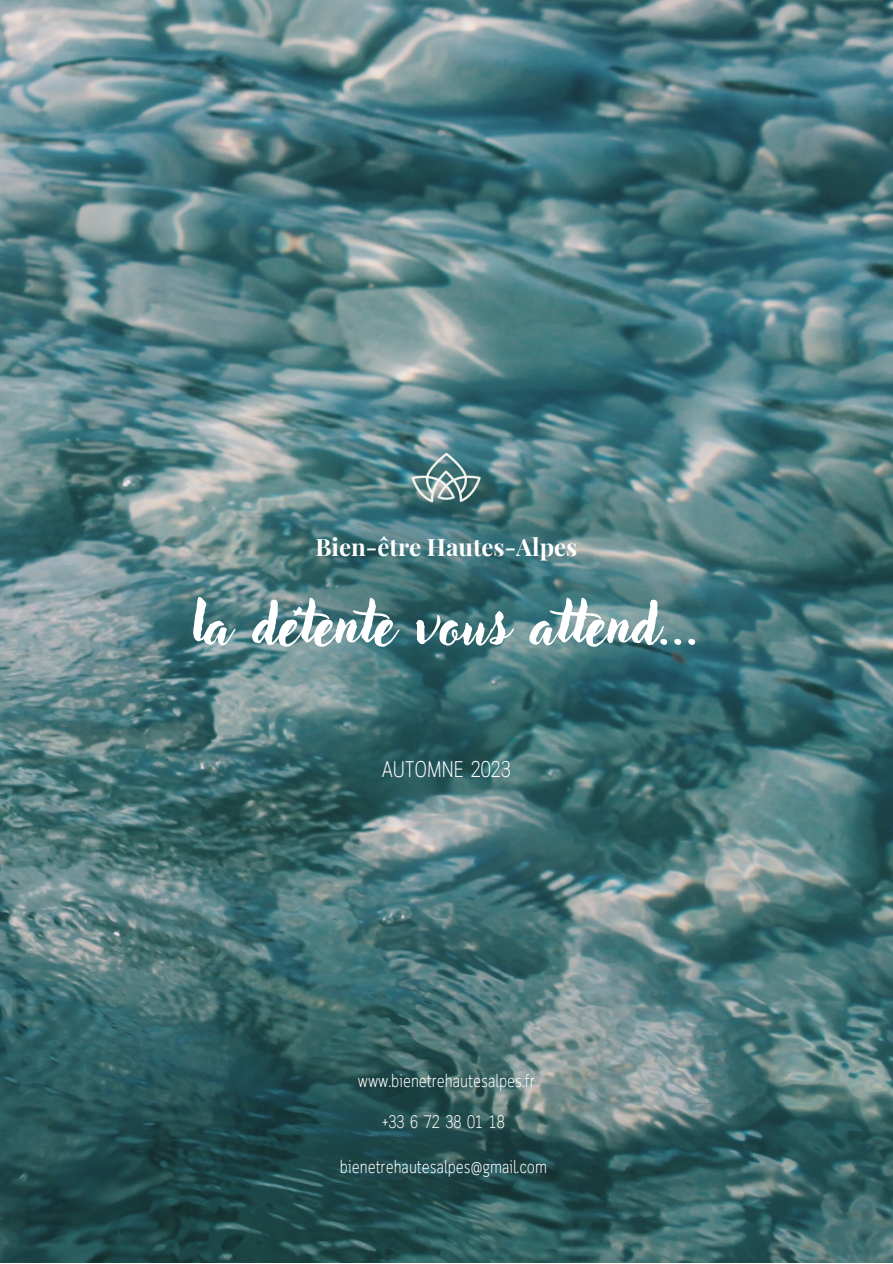
<style>
.page{position:relative;width:893px;height:1264px;background:#fff}
.page>*{position:absolute;margin:0;border:0;box-sizing:border-box;transform-origin:0 0}
.t1{font:58.5px "Adlery Pro";color:#fff}
.t2{font:700 24px "Playfair Display";color:#fff}
.t3{font:300 22.5px "Cloud Cond";color:#fff}
.t4{font:300 18px "Cloud Cond";color:#fff}
</style>
<div class="page">
<img style="left:0;top:0;width:892px;height:1262px">
<img style="left:402px;top:437px;width:88px;height:81px">
<p class="t2" style="left:315px;top:529px;width:263px">Bien-être Hautes-Alpes</p>
<p class="t1" style="left:192px;top:597px;width:510px">la détente vous at end...</p>
<p class="t3" style="left:381px;top:760px;width:131px">AUTOMNE 2023</p>
<p class="t4" style="left:358px;top:1073px;width:178px">www.bienetrehautesalpes.fr</p>
<p class="t4" style="left:382px;top:1114px;width:124px">+33 6 72 38 01 18</p>
<p class="t4" style="left:340px;top:1159px;width:209px">bienetrehautesalpes@gmail.com</p>
</div>
